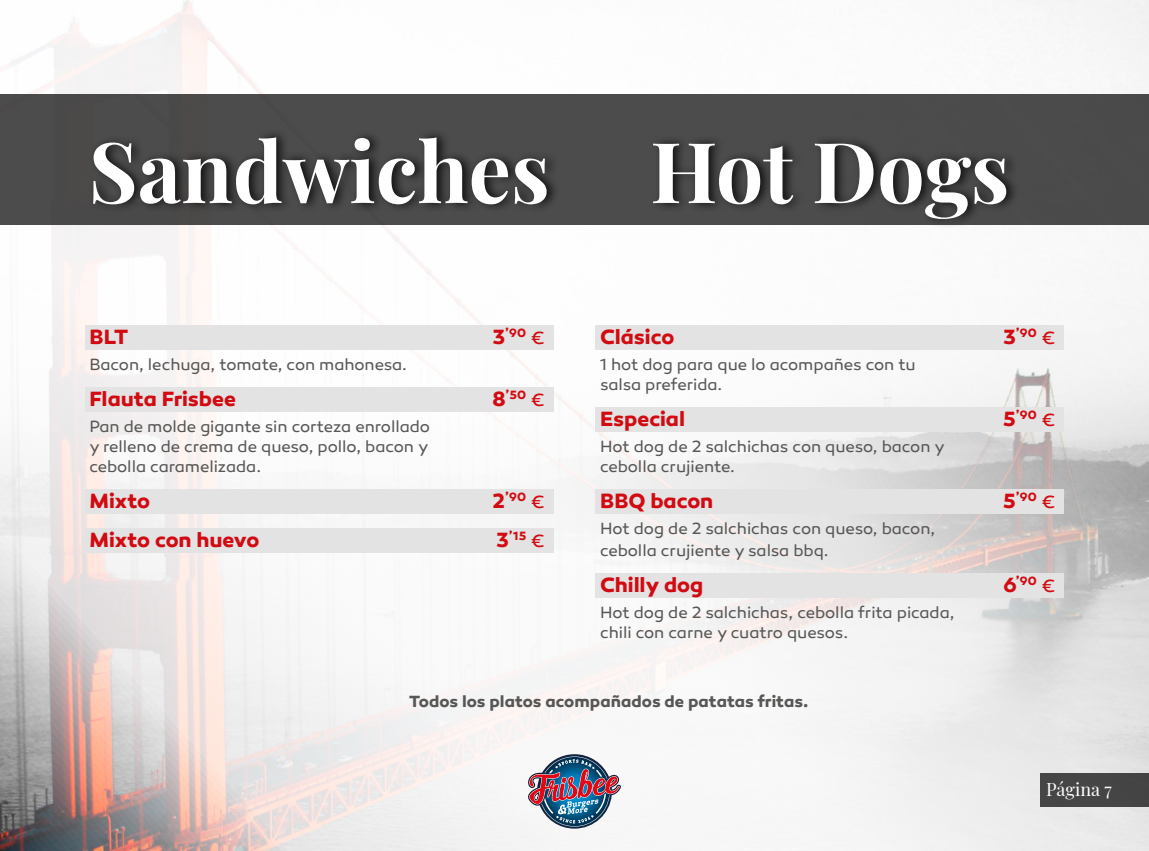
<style>
.page{position:relative;width:1149px;height:851px;background:#fff}
.page>*{position:absolute;margin:0;border:0;box-sizing:border-box;transform-origin:0 0}
.t1{font:700 84px "Playfair Display";color:#fff}
.t2{font:700 21px "Canaro";color:#d20a11}
.t3{font:18px "Playfair Display";color:#fff}
.t4{font:16.5px/19.8px "Canaro";letter-spacing:-.005em;color:#575756}
.t5{font:700 16.5px "Canaro";color:#575756}
.t6{font:700 12.3px "Canaro";letter-spacing:.015em;color:#d20a11}
.s1{font-size:21px}
.s2{font-weight:400;font-size:18px}
</style>
<div class="page">
<img style="left:0;top:0;width:1148px;height:850px">
<div style="left:0;top:94px;width:1148px;height:130px;background:#4c4c4c"></div>
<div style="left:1040px;top:773px;width:108px;height:34px;background:#454545"></div>
<img style="left:528px;top:754px;width:92px;height:74px">
<div style="left:85px;top:325px;width:468px;height:24px;background:#e3e3e3"></div>
<div style="left:85px;top:387px;width:468px;height:24px;background:#e3e3e3"></div>
<div style="left:85px;top:489px;width:468px;height:24px;background:#e3e3e3"></div>
<div style="left:85px;top:528px;width:468px;height:24px;background:#e3e3e3"></div>
<div style="left:595px;top:325px;width:468px;height:24px;background:#e3e3e3"></div>
<div style="left:595px;top:407px;width:468px;height:24px;background:#e3e3e3"></div>
<div style="left:595px;top:489px;width:468px;height:24px;background:#e3e3e3"></div>
<div style="left:595px;top:573px;width:468px;height:24px;background:#e3e3e3"></div>
<div style="left:88px;top:127px;width:472px;height:86px;background:#000;opacity:.75"></div>
<div style="left:648px;top:134px;width:371px;height:94px;background:#000;opacity:.75"></div>
<hr style="left:0;top:773px;width:1px;height:34px;background:#000">
<h1 class="t1" style="left:88px;top:105px;width:922px">Sandwiches Hot Dogs</h1>
<p class="t2" style="left:89px;top:324px;width:40px">BLT</p>
<p class="t6" style="left:492px;top:325px;width:54px"><span class="s1">3</span>’90 <span class="s2">€</span></p>
<p class="t4" style="left:89px;top:355px;width:319px">Bacon, lechuga, tomate, con mahonesa.</p>
<p class="t2" style="left:89px;top:386px;width:148px">Flauta Frisbee</p>
<p class="t6" style="left:492px;top:387px;width:54px"><span class="s1">8</span>’50 <span class="s2">€</span></p>
<p class="t4" style="left:89px;top:416px;width:342px;text-align:justify">Pan de molde gigante sin corteza enrollado y relleno de crema de queso, pollo, bacon y cebolla caramelizada.</p>
<p class="t2" style="left:89px;top:487px;width:62px">Mixto</p>
<p class="t6" style="left:492px;top:489px;width:54px"><span class="s1">2</span>’90 <span class="s2">€</span></p>
<p class="t2" style="left:89px;top:526px;width:171px">Mixto con huevo</p>
<p class="t6" style="left:496px;top:528px;width:50px"><span class="s1">3</span>’15 <span class="s2">€</span></p>
<p class="t2" style="left:600px;top:324px;width:76px">Clásico</p>
<p class="t6" style="left:1002px;top:325px;width:54px"><span class="s1">3</span>’90 <span class="s2">€</span></p>
<p class="t4" style="left:600px;top:355px;width:317px">1 hot dog para que lo acompañes con tu salsa preferida.</p>
<p class="t2" style="left:600px;top:406px;width:87px">Especial</p>
<p class="t6" style="left:1002px;top:407px;width:54px"><span class="s1">5</span>’90 <span class="s2">€</span></p>
<p class="t4" style="left:600px;top:436px;width:346px">Hot dog de 2 salchichas con queso, bacon y cebolla crujiente.</p>
<p class="t2" style="left:600px;top:487px;width:115px">BBQ bacon</p>
<p class="t6" style="left:1002px;top:489px;width:54px"><span class="s1">5</span>’90 <span class="s2">€</span></p>
<p class="t4" style="left:600px;top:516px;width:336px;line-height:22.8px">Hot dog de 2 salchichas con queso, bacon, cebolla crujiente y salsa bbq.</p>
<p class="t2" style="left:600px;top:572px;width:105px">Chilly dog</p>
<p class="t6" style="left:1002px;top:573px;width:53px"><span class="s1">6</span>’90 <span class="s2">€</span></p>
<p class="t4" style="left:600px;top:602px;width:356px">Hot dog de 2 salchichas, cebolla frita picada, chili con carne y cuatro quesos.</p>
<p class="t5" style="left:409px;top:691px;width:401px">Todos los platos acompañados de patatas fritas.</p>
<p class="t3" style="left:1045px;top:775px;width:67px">Página 7</p>
</div>
